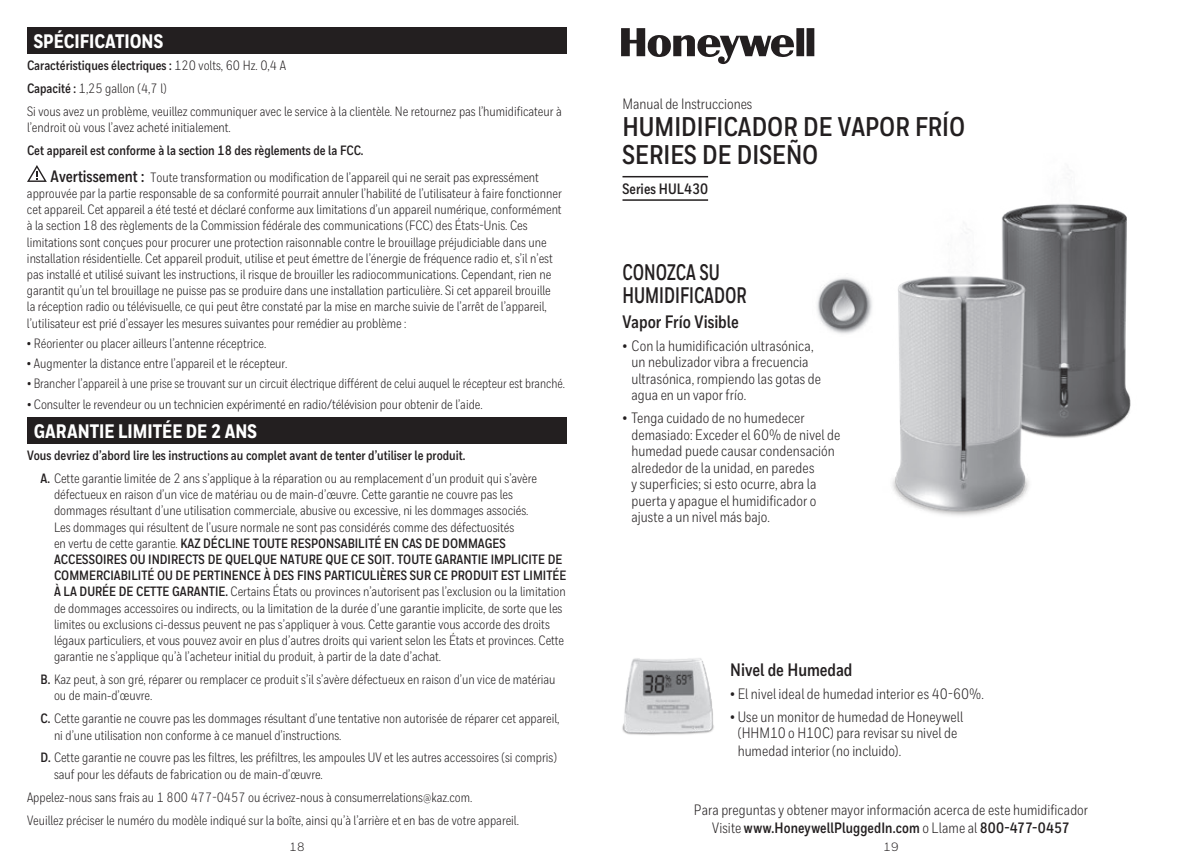
<style>
.page{position:relative;width:1188px;height:864px;background:#fff}
.page>*{position:absolute;margin:0;border:0;box-sizing:border-box;transform-origin:0 0}
.t1{font:500 32.1px "Honeywell Sans";letter-spacing:-.04em;color:#231f20}
.t2{font:700 27px/28.5px "Honeywell Cond";color:#231f20}
.t3{font:700 22.5px/22.5px "Honeywell Cond";color:#231f20;scale:.85 1}
.t4{font:800 19.5px "Honeywell Cond";color:#fff}
.t5{font:700 18px "Honeywell Cond";letter-spacing:-.005em;color:#231f20}
.t6{font:15px/16.5px "Honeywell Cond";letter-spacing:.005em;color:#231f20}
.t7{font:700 15px "Honeywell Cond";color:#231f20}
.t8{font:13.5px/16.2px "Honeywell Cond";color:#231f20}
.t9{font:13.5px "Honeywell Cond";color:#231f20;scale:.96 1}
.t10{font:12px "Honeywell Sans";color:#231f20}
.s1{font-weight:700}
.s2{font-weight:700;font-size:16.5px}
</style>
<div class="page">
<div style="left:27px;top:27px;width:540px;height:27px;background:#231f20"></div>
<div style="left:27px;top:417px;width:540px;height:27px;background:#231f20"></div>
<svg style="left:27px;top:165px;width:20px;height:17px"></svg>
<svg style="left:621px;top:28px;width:193px;height:36px"></svg>
<hr style="left:622px;top:176px;width:86px;height:1px;background:#231f20">
<hr style="left:622px;top:199px;width:86px;height:2px;background:#231f20">
<img style="left:622px;top:658px;width:92px;height:77px">
<img style="left:817px;top:277px;width:55px;height:57px">
<img style="left:1039px;top:204px;width:92px;height:234px">
<img style="left:892px;top:205px;width:147px;height:311px">
<h3 class="t4" style="left:34px;top:29px;width:131px">SPÉCIFICATIONS</h3>
<p class="t8" style="left:27px;top:54px;width:536px;line-height:23px"><span class="s1">Caractéristiques électriques :</span> 120 volts, 60 Hz. 0,4 A<br><span class="s1">Capacité :</span> 1,25 gallon (4,7 l)<br>Si vous avez un problème, veuillez communiquer avec le service à la clientèle. Ne retournez pas l’humidificateur à</p>
<p class="t8" style="left:27px;top:120px;width:205px">l’endroit où vous l’avez acheté initialement.</p>
<p class="t8" style="left:51px;top:137px;width:490px;line-height:26.5px;text-indent:-24px"><span class="s1">Cet appareil est conforme à la section 18 des règlements de la FCC.<br></span><span class="s2">Avertissement :</span> Toute transformation ou modification de l’appareil qui ne serait pas expressément</p>
<p class="t8" style="left:27px;top:185px;width:536px">approuvée par la partie responsable de sa conformité pourrait annuler l’habilité de l’utilisateur à faire fonctionner cet appareil. Cet appareil a été testé et déclaré conforme aux limitations d’un appareil numérique, conformément à la section 18 des règlements de la Commission fédérale des communications (FCC) des États-Unis. Ces limitations sont conçues pour procurer une protection raisonnable contre le brouillage préjudiciable dans une installation résidentielle. Cet appareil produit, utilise et peut émettre de l’énergie de fréquence radio et, s’il n’est pas installé et utilisé suivant les instructions, il risque de brouiller les radiocommunications. Cependant, rien ne garantit qu’un tel brouillage ne puisse pas se produire dans une installation particulière. Si cet appareil brouille la réception radio ou télévisuelle, ce qui peut être constaté par la mise en marche suivie de l’arrêt de l’appareil, l’utilisateur est prié d’essayer les mesures suivantes pour remédier au problème :</p>
<p class="t8" style="left:27px;top:335px;width:241px">• Réorienter ou placer ailleurs l’antenne réceptrice.</p>
<p class="t8" style="left:27px;top:355px;width:262px">• Augmenter la distance entre l’appareil et le récepteur.</p>
<p class="t9" style="left:27px;top:376px;width:562px">• Brancher l’appareil à une prise se trouvant sur un circuit électrique différent de celui auquel le récepteur est branché.</p>
<p class="t8" style="left:27px;top:396px;width:457px">• Consulter le revendeur ou un technicien expérimenté en radio/télévision pour obtenir de l’aide.</p>
<h3 class="t4" style="left:34px;top:419px;width:225px">GARANTIE LIMITÉE DE 2 ANS</h3>
<p class="t8" style="left:40px;top:444px;width:498px;line-height:23px;text-indent:-14px"><span class="s1">Vous devriez d’abord lire les instructions au complet avant de tenter d’utiliser le produit.<br>A.</span> Cette garantie limitée de 2 ans s’applique à la réparation ou au remplacement d’un produit qui s’avère</p>
<p class="t8" style="left:54px;top:486px;width:514px">défectueux en raison d’un vice de matériau ou de main-d’œuvre. Cette garantie ne couvre pas les dommages résultant d’une utilisation commerciale, abusive ou excessive, ni les dommages associés.<br>Les dommages qui résultent de l’usure normale ne sont pas considérés comme des défectuosités<br>en vertu de cette garantie. <span class="s1">KAZ DÉCLINE TOUTE RESPONSABILITÉ EN CAS DE DOMMAGES ACCESSOIRES OU INDIRECTS DE QUELQUE NATURE QUE CE SOIT. TOUTE GARANTIE IMPLICITE DE COMMERCIABILITÉ OU DE PERTINENCE À DES FINS PARTICULIÈRES SUR CE PRODUIT EST LIMITÉE À LA DURÉE DE CETTE GARANTIE.</span> Certains États ou provinces n’autorisent pas l’exclusion ou la limitation de dommages accessoires ou indirects, ou la limitation de la durée d’une garantie implicite, de sorte que les limites ou exclusions ci-dessus peuvent ne pas s’appliquer à vous. Cette garantie vous accorde des droits légaux particuliers, et vous pouvez avoir en plus d’autres droits qui varient selon les États et provinces. Cette garantie ne s’applique qu’à l’acheteur initial du produit, à partir de la date d’achat.</p>
<p class="t8" style="left:54px;top:671px;width:503px;text-indent:-14px"><span class="s1">B.</span> Kaz peut, à son gré, réparer ou remplacer ce produit s’il s’avère défectueux en raison d’un vice de matériau ou de main-d’œuvre.</p>
<p class="t8" style="left:54px;top:711px;width:507px;text-indent:-14px"><span class="s1">C.</span> Cette garantie ne couvre pas les dommages résultant d’une tentative non autorisée de réparer cet appareil, ni d’une utilisation non conforme à ce manuel d’instructions.</p>
<p class="t8" style="left:54px;top:750px;width:504px;text-indent:-14px"><span class="s1">D.</span> Cette garantie ne couvre pas les filtres, les préfiltres, les ampoules UV et les autres accessoires (si compris) sauf pour les défauts de fabrication ou de main-d’œuvre.</p>
<p class="t8" style="left:27px;top:786px;width:493px;line-height:23px">Appelez-nous sans frais au 1 800 477-0457 ou écrivez-nous à consumerrelations@kaz.com.<br>Veuillez préciser le numéro du modèle indiqué sur la boîte, ainsi qu’à l’arrière et en bas de votre appareil.</p>
<p class="t6" style="left:622px;top:95px;width:131px">Manual de Instrucciones</p>
<h2 class="t2" style="left:622px;top:113px;width:344px">HUMIDIFICADOR DE VAPOR FRÍO<br>SERIES DE DISEÑO</h2>
<p class="t7" style="left:622px;top:180px;width:87px">Series HUL430</p>
<h1 class="t1" style="left:869px;top:95px;width:75px">Filter</h1>
<h3 class="t3" style="left:622px;top:261px;width:148px">CONOZCA SU<br>HUMIDIFICADOR</h3>
<h3 class="t5" style="left:622px;top:311px;width:118px">Vapor Frío Visible</h3>
<p class="t6" style="left:632px;top:337px;width:191px;text-indent:-9px">• Con la humidificación ultrasónica, un nebulizador vibra a frecuencia ultrasónica, rompiendo las gotas de agua en un vapor frío.</p>
<p class="t6" style="left:632px;top:410px;width:210px;text-indent:-9px">• Tenga cuidado de no humedecer demasiado: Exceder el 60% de nivel de humedad puede causar condensación alrededor de la unidad, en paredes<br>y superficies; si esto ocurre, abra la puerta y apague el humidificador o ajuste a un nivel más bajo.</p>
<h3 class="t5" style="left:730px;top:659px;width:124px">Nivel de Humedad</h3>
<p class="t6" style="left:730px;top:686px;width:255px">• El nivel ideal de humedad interior es 40-60%.</p>
<p class="t6" style="left:730px;top:709px;width:234px;text-align:center">• Use un monitor de humedad de Honeywell (HHM10 o H10C) para revisar su nivel de</p>
<p class="t6" style="left:738px;top:743px;width:165px">humedad interior (no incluido).</p>
<p class="t6" style="left:694px;top:801px;width:396px;line-height:18px;text-align:center">Para preguntas y obtener mayor información acerca de este humidificador<br>Visite <span class="s1">www.HoneywellPluggedIn.com</span> o Llame al <span class="s1">800-477-0457</span></p>
<p class="t10" style="left:290px;top:839px;width:16px">18</p>
<p class="t10" style="left:884px;top:839px;width:16px">19</p>
</div>
